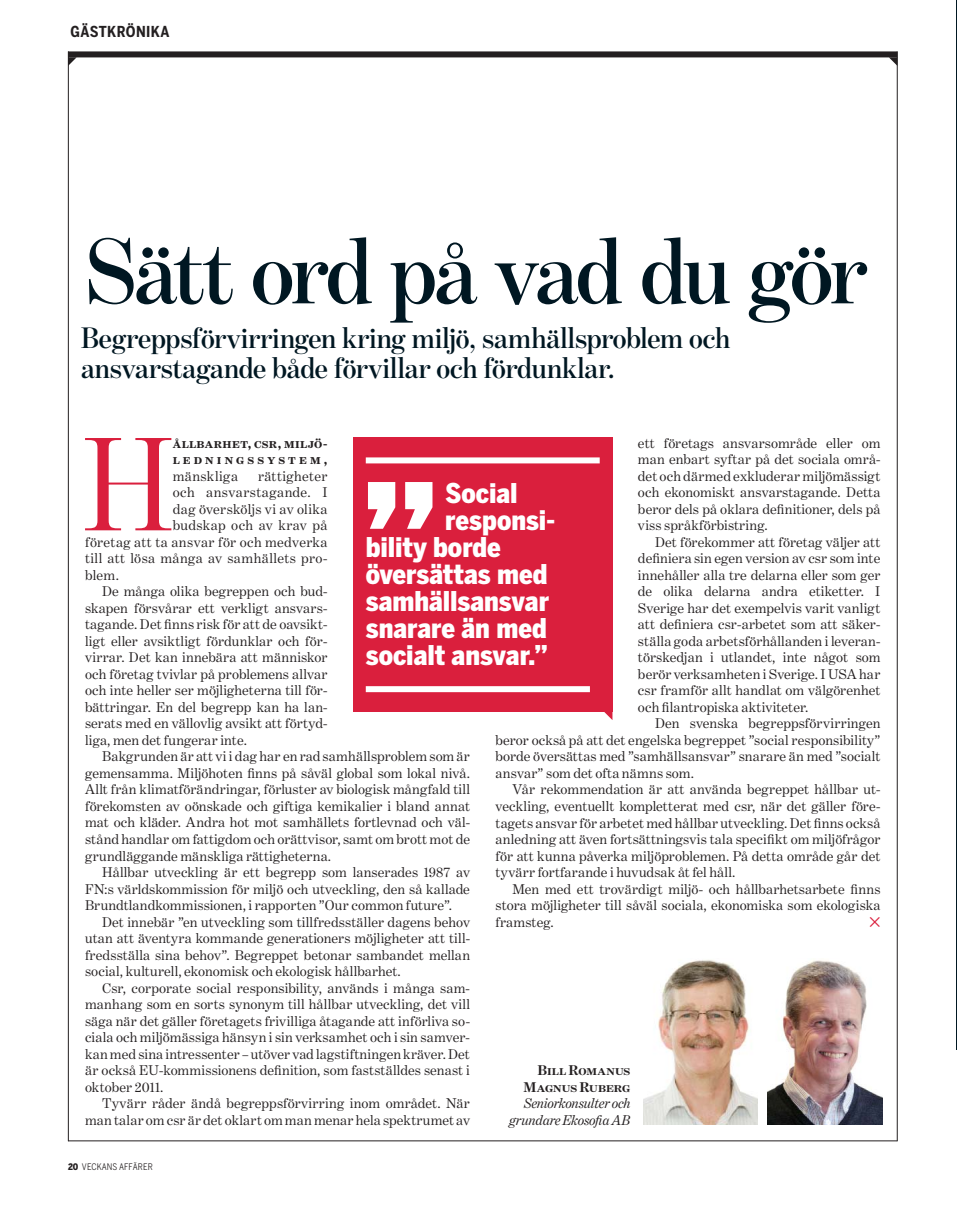
<style>
.page{position:relative;width:957px;height:1221px;background:#fff}
.page>*{position:absolute;margin:0;border:0;box-sizing:border-box;transform-origin:0 0}
.t1{font:134.85px "Benton Mod Disp";color:#da1f3d}
.t2{font:600 94.5px "Benton Mod Disp";letter-spacing:-.035em;color:#001722}
.t3{font:600 30px/30px "Benton Mod Disp";color:#001722}
.t4{font:900 27px "Benton Sans Cond";color:#fff}
.t5{font:700 15px "Benton Sans Cond";letter-spacing:.025em;color:#231f20}
.t6{font:14.25px "Benton Modern One";letter-spacing:.01em;color:#231f20}
.t7{font:14.25px "Benton Modern One";letter-spacing:.03em;color:#231f20}
.t8{font:italic 14.25px/16.5px "Benton Modern One";letter-spacing:-.015em;color:#231f20;text-align:right}
.t9{font:14.25px/16.5px "Benton Modern Two Bold SC";letter-spacing:.04em;color:#231f20;text-align:justify}
.t10{font:9px "Benton Sans Cond";letter-spacing:.01em;color:#231f20}
.s1{font-family:"Benton Modern One"}
.s2{font-family:"Benton Modern One Bold SC";font-style:normal}
.s3{font-weight:900}
</style>
<div class="page">
<hr style="left:68px;top:51px;width:1px;height:1090px;background:#231f20">
<hr style="left:897px;top:51px;width:1px;height:1090px;background:#231f20">
<hr style="left:68px;top:1140px;width:829px;height:1px;background:#231f20">
<div style="left:68px;top:51px;width:829px;height:6px;background:#231f20"></div>
<svg style="left:68px;top:57px;width:9px;height:9px"></svg>
<svg style="left:889px;top:57px;width:8px;height:9px"></svg>
<div style="left:353px;top:437px;width:259px;height:275px;background:#da1f3d"></div>
<svg style="left:604px;top:712px;width:8px;height:8px"></svg>
<div style="left:366px;top:686px;width:224px;height:6px;background:#fff"></div>
<svg style="left:368px;top:482px;width:64px;height:46px"></svg>
<div style="left:366px;top:457px;width:234px;height:6px;background:#fff"></div>
<hr style="left:956px;top:0;width:1px;height:1049px;background:#001722">
<img style="left:643px;top:960px;width:115px;height:164px">
<img style="left:767px;top:960px;width:115px;height:164px">
<p class="t5" style="left:71px;top:25px;width:100px">GÄSTKRÖNIKA</p>
<p class="t2" style="left:85px;top:236px;width:783px">Sätt ord på vad du gör</p>
<p class="t3" style="left:81px;top:326px;width:651px">Begreppsförvirringen kring miljö, samhällsproblem och ansvarstagande både förvillar och fördunklar.</p>
<p class="t6" style="left:638px;top:438px;width:244px">ett företags ansvarsområde eller om</p>
<p class="t6" style="left:638px;top:454px;width:244px">man enbart syftar på det sociala områ-</p>
<p class="t6" style="left:638px;top:471px;width:244px">det och därmed exkluderar miljömässigt</p>
<p class="t6" style="left:638px;top:487px;width:244px">och ekonomiskt ansvarstagande. Detta</p>
<p class="t6" style="left:638px;top:504px;width:244px">beror dels på oklara definitioner, dels på</p>
<p class="t6" style="left:638px;top:520px;width:131px">viss språkförbistring.</p>
<p class="t6" style="left:655px;top:537px;width:227px">Det förekommer att företag väljer att</p>
<p class="t6" style="left:638px;top:553px;width:244px">definiera sin egen version av csr som inte</p>
<p class="t6" style="left:638px;top:570px;width:244px">innehåller alla tre delarna eller som ger</p>
<p class="t6" style="left:638px;top:586px;width:244px">de olika delarna andra etiketter. I</p>
<p class="t6" style="left:638px;top:603px;width:244px">Sverige har det exempelvis varit vanligt</p>
<p class="t6" style="left:638px;top:619px;width:244px">att definiera csr-arbetet som att säker-</p>
<p class="t6" style="left:638px;top:636px;width:244px">ställa goda arbetsförhållanden i leveran-</p>
<p class="t6" style="left:638px;top:652px;width:244px">törskedjan i utlandet, inte något som</p>
<p class="t6" style="left:638px;top:669px;width:244px">berör verksamheten i Sverige. I USA har</p>
<p class="t6" style="left:638px;top:685px;width:244px">csr framför allt handlat om välgörenhet</p>
<p class="t6" style="left:638px;top:702px;width:172px">och filantropiska aktiviteter.</p>
<p class="t6" style="left:655px;top:718px;width:227px">Den svenska begreppsförvirringen</p>
<p class="t6" style="left:495px;top:735px;width:386px">beror också på att det engelska begreppet ”social responsibility”</p>
<p class="t6" style="left:495px;top:751px;width:386px">borde översättas med ”samhällsansvar” snarare än med ”socialt</p>
<p class="t6" style="left:495px;top:768px;width:200px">ansvar” som det ofta nämns som.</p>
<p class="t6" style="left:512px;top:784px;width:369px">Vår rekommendation är att använda begreppet hållbar ut-</p>
<p class="t6" style="left:495px;top:801px;width:386px">veckling, eventuellt kompletterat med csr, när det gäller före-</p>
<p class="t6" style="left:495px;top:817px;width:386px">tagets ansvar för arbetet med hållbar utveckling. Det finns också</p>
<p class="t6" style="left:495px;top:834px;width:386px">anledning att även fortsättningsvis tala specifikt om miljöfrågor</p>
<p class="t6" style="left:495px;top:850px;width:386px">för att kunna påverka miljöproblemen. På detta område går det</p>
<p class="t6" style="left:495px;top:867px;width:241px">tyvärr fortfarande i huvudsak åt fel håll.</p>
<p class="t6" style="left:512px;top:883px;width:369px">Men med ett trovärdigt miljö- och hållbarhetsarbete finns</p>
<p class="t6" style="left:495px;top:900px;width:386px">stora möjligheter till såväl sociala, ekonomiska som ekologiska</p>
<p class="t6" style="left:495px;top:916px;width:60px">framsteg.</p>
<p class="t1" style="left:84px;top:434px;width:91px">H</p>
<p class="t9" style="left:173px;top:434px;width:156px">ållbarhet, csr, miljö&shy;ledningssystem, <span class="s1">mänskliga</span></p>
<p class="t6" style="left:258px;top:471px;width:71px">rättigheter</p>
<p class="t7" style="left:173px;top:487px;width:156px">och ansvarstagande. I</p>
<p class="t6" style="left:173px;top:504px;width:156px">dag översköljs vi av olika</p>
<p class="t6" style="left:173px;top:520px;width:156px">budskap och av krav på</p>
<p class="t7" style="left:85px;top:537px;width:244px">företag att ta ansvar för och medverka</p>
<p class="t7" style="left:85px;top:553px;width:244px">till att lösa många av samhällets pro-</p>
<p class="t6" style="left:85px;top:570px;width:35px">blem.</p>
<p class="t6" style="left:102px;top:586px;width:227px">De många olika begreppen och bud-</p>
<p class="t6" style="left:85px;top:603px;width:244px">skapen försvårar ett verkligt ansvars-</p>
<p class="t6" style="left:85px;top:619px;width:244px">tagande. Det finns risk för att de oavsikt-</p>
<p class="t6" style="left:85px;top:636px;width:244px">ligt eller avsiktligt fördunklar och för-</p>
<p class="t6" style="left:85px;top:652px;width:244px">virrar. Det kan innebära att människor</p>
<p class="t6" style="left:85px;top:669px;width:244px">och företag tvivlar på problemens allvar</p>
<p class="t6" style="left:85px;top:685px;width:244px">och inte heller ser möjligheterna till för-</p>
<p class="t6" style="left:85px;top:702px;width:244px">bättringar. En del begrepp kan ha lan-</p>
<p class="t6" style="left:85px;top:718px;width:244px">serats med en vällovlig avsikt att förtyd-</p>
<p class="t6" style="left:85px;top:735px;width:163px">liga, men det fungerar inte.</p>
<p class="t6" style="left:102px;top:751px;width:369px">Bakgrunden är att vi i dag har en rad samhällsproblem som är</p>
<p class="t6" style="left:85px;top:768px;width:386px">gemensamma. Miljöhoten finns på såväl global som lokal nivå.</p>
<p class="t6" style="left:85px;top:784px;width:386px">Allt från klimatförändringar, förluster av biologisk mångfald till</p>
<p class="t6" style="left:85px;top:801px;width:386px">förekomsten av oönskade och giftiga kemikalier i bland annat</p>
<p class="t6" style="left:85px;top:817px;width:386px">mat och kläder. Andra hot mot samhällets fortlevnad och väl-</p>
<p class="t6" style="left:85px;top:834px;width:386px">stånd handlar om fattigdom och orättvisor, samt om brott mot de</p>
<p class="t6" style="left:85px;top:850px;width:248px">grundläggande mänskliga rättigheterna.</p>
<p class="t6" style="left:102px;top:867px;width:369px">Hållbar utveckling är ett begrepp som lanserades 1987 av</p>
<p class="t6" style="left:85px;top:883px;width:386px">FN:s världskommission för miljö och utveckling, den så kallade</p>
<p class="t6" style="left:85px;top:900px;width:368px">Brundtlandkommissionen, i rapporten ”Our common future”.</p>
<p class="t6" style="left:102px;top:916px;width:369px">Det innebär ”en utveckling som tillfredsställer dagens behov</p>
<p class="t6" style="left:85px;top:933px;width:386px">utan att äventyra kommande generationers möjligheter att till-</p>
<p class="t6" style="left:85px;top:949px;width:386px">fredsställa sina behov”. Begreppet betonar sambandet mellan</p>
<p class="t6" style="left:85px;top:966px;width:317px">social, kulturell, ekonomisk och ekologisk hållbarhet.</p>
<p class="t6" style="left:102px;top:982px;width:369px">Csr, corporate social responsibility, används i många sam-</p>
<p class="t6" style="left:85px;top:999px;width:386px">manhang som en sorts synonym till hållbar utveckling, det vill</p>
<p class="t6" style="left:85px;top:1015px;width:386px">säga när det gäller företagets frivilliga åtagande att införliva so-</p>
<p class="t6" style="left:85px;top:1032px;width:386px">ciala och miljömässiga hänsyn i sin verksamhet och i sin samver-</p>
<p class="t6" style="left:85px;top:1048px;width:386px">kan med sina intressenter – utöver vad lagstiftningen kräver. Det</p>
<p class="t6" style="left:85px;top:1065px;width:386px">är också EU-kommissionens definition, som fastställdes senast i</p>
<p class="t6" style="left:85px;top:1081px;width:80px">oktober 2011.</p>
<p class="t6" style="left:102px;top:1098px;width:369px">Tyvärr råder ändå begreppsförvirring inom området. När</p>
<p class="t6" style="left:85px;top:1114px;width:386px">man talar om csr är det oklart om man menar hela spektrumet av</p>
<p class="t4" style="left:445px;top:482px;width:74px">Social</p>
<p class="t4" style="left:445px;top:509px;width:111px">responsi-</p>
<p class="t4" style="left:366px;top:536px;width:137px">bility borde</p>
<p class="t4" style="left:366px;top:563px;width:183px">översättas med</p>
<p class="t4" style="left:366px;top:590px;width:185px">samhällsansvar</p>
<p class="t4" style="left:366px;top:617px;width:182px">snarare än med</p>
<p class="t4" style="left:366px;top:644px;width:183px">socialt ansvar.”</p>
<p class="t8" style="left:509px;top:1063px;width:123px"><span class="s2">Bill Romanus<br>Magnus Ruberg<br></span>Seniorkonsulter och grundare Ekosofia AB</p>
<p class="t10" style="left:68px;top:1162px;width:86px"><span class="s3">20</span> VECKANS AFFÄRER</p>
</div>
